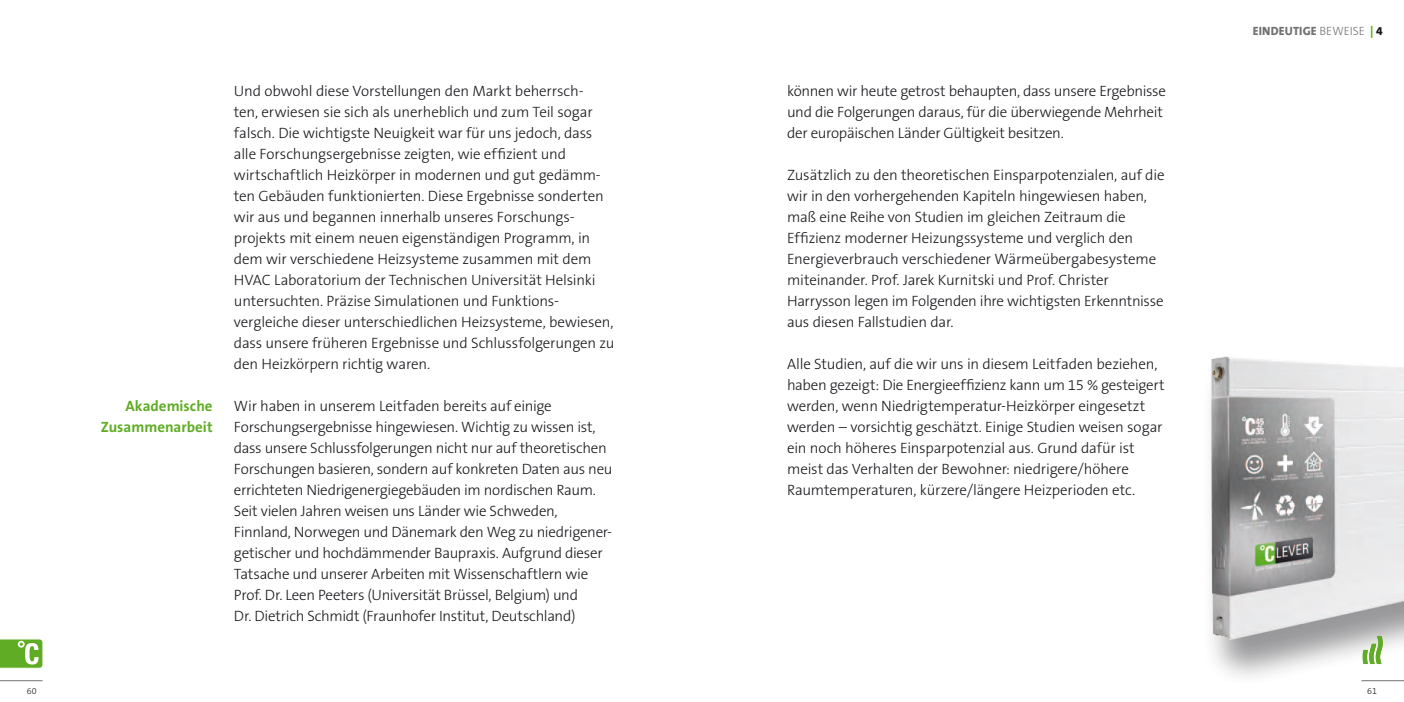
<style>
.page{position:relative;width:1404px;height:702px;background:#fff}
.page>*{position:absolute;margin:0;border:0;box-sizing:border-box;transform-origin:0 0}
.t1{font:300 15px/21px "The Sans B3";letter-spacing:-.015em;color:#1a171c}
.t2{font:700 15px/21px "The Sans B7";color:#60ad25;text-align:right}
.t3{font:800 12px "The Sans B8";letter-spacing:.015em;color:#707173}
.t4{font:300 9px "The Sans CE B3";color:#1a171c}
.s1{font-family:"The Sans B3";font-weight:300}
.s2{color:#60ad25}
.s3{color:#1a171c}
</style>
<div class="page">
<hr style="left:0;top:680px;width:43px;height:1px;background:#707173">
<svg style="left:0;top:639px;width:43px;height:30px"></svg>
<img style="left:1210px;top:356px;width:193px;height:326px">
<svg style="left:1362px;top:636px;width:20px;height:28px"></svg>
<p class="t2" style="left:101px;top:396px;width:113px">Akademische<br>Zusammenarbeit</p>
<p class="t1" style="left:234px;top:81px;width:382px">U nd obwohl diese Vorstellungen den Markt beherrsch-<br>ten, erwiesen sie sich als unerheblich und zum Teil sogar falsch. Die wichtigste Neuigkeit war für uns jedoch, dass alle Forschungsergebnisse zeigten, wie effizient und wirtschaftlich Heizkörper in modernen und gut gedämm&shy;ten Gebäuden funktionierten. Diese Ergebnisse sonderten wir aus und begannen innerhalb unseres Forschungs&shy;projekts mit einem neuen eigenständigen Programm, in dem wir verschiedene Heizsysteme zusammen mit dem<br>HVA C Laboratorium der Technischen U niversität Helsinki untersuchten. Präzise Simulationen und Funktions&shy;vergleiche dieser unterschiedlichen Heizsysteme, bewiesen, dass unsere früheren Ergebnisse und Schlussfolgerungen zu den Heizkörpern richtig waren.</p>
<p class="t1" style="left:234px;top:396px;width:380px">Wir haben in unserem Leitfaden bereits auf einige Forschungsergebnisse hingewiesen. Wichtig zu wissen ist, dass unsere Schlussfolgerungen nicht nur auf theoretischen Forschungen basieren, sondern auf konkreten Daten aus neu errichteten N iedrigenergiegebäuden im nordischen Raum.<br>Seit vielen Jahren weisen uns Länder wie Schweden, Finnland, Norwegen und Dänemark den Weg zu niedrigener&shy;getischer und hochdämmender Baupraxis. Aufgrund dieser Tatsache und unserer Arbeiten mit Wissenschaftlern wie Prof. Dr. Leen Peeters (U niversität Brüssel, Belgium) und<br>Dr. Dietrich Schmidt (Fraunhofer I nstitut, Deutschland)</p>
<p class="t1" style="left:787px;top:81px;width:380px">können wir heute getrost behaupten, dass unsere Ergebnisse und die Folgerungen daraus, für die überwiegende Mehrheit der europäischen Länder Gültigkeit besitzen.</p>
<p class="t1" style="left:787px;top:165px;width:379px">Zusätzlich zu den theoretischen Einsparpotenzialen, auf die wir in den vorhergehenden Kapiteln hingewiesen haben, maß eine Reihe von Studien im gleichen Zeitraum die Effizienz moderner Heizungssysteme und verglich den Energieverbrauch verschiedener Wärmeübergabesysteme miteinander. Prof. Jarek Kurnitski und Prof. Christer Harrysson legen im Folgenden ihre wichtigsten E rkenntnisse aus diesen Fallstudien dar.</p>
<p class="t1" style="left:787px;top:354px;width:379px">Alle Studien, auf die wir uns in diesem Leitfaden beziehen, haben gezeigt: Die Energieeffizienz kann um 15 % gesteigert werden, wenn N iedrigtemperatur-Heizkörper eingesetzt werden – vorsichtig geschätzt. E inige Studien weisen sogar ein noch höheres Einsparpotenzial aus. Grund dafür ist meist das Verhalten der Bewohner: niedrigere/höhere Raumtemperaturen, kürzere/längere Heizperioden etc.</p>
<p class="t3" style="left:1252px;top:25px;width:131px">EINDEUTIGE <span class="s1">Beweise</span> <span class="s2">|</span> <span class="s3">4</span></p>
<p class="t4" style="left:27px;top:686px;width:11px">60</p>
<p class="t4" style="left:1366px;top:686px;width:11px">61</p>
</div>
